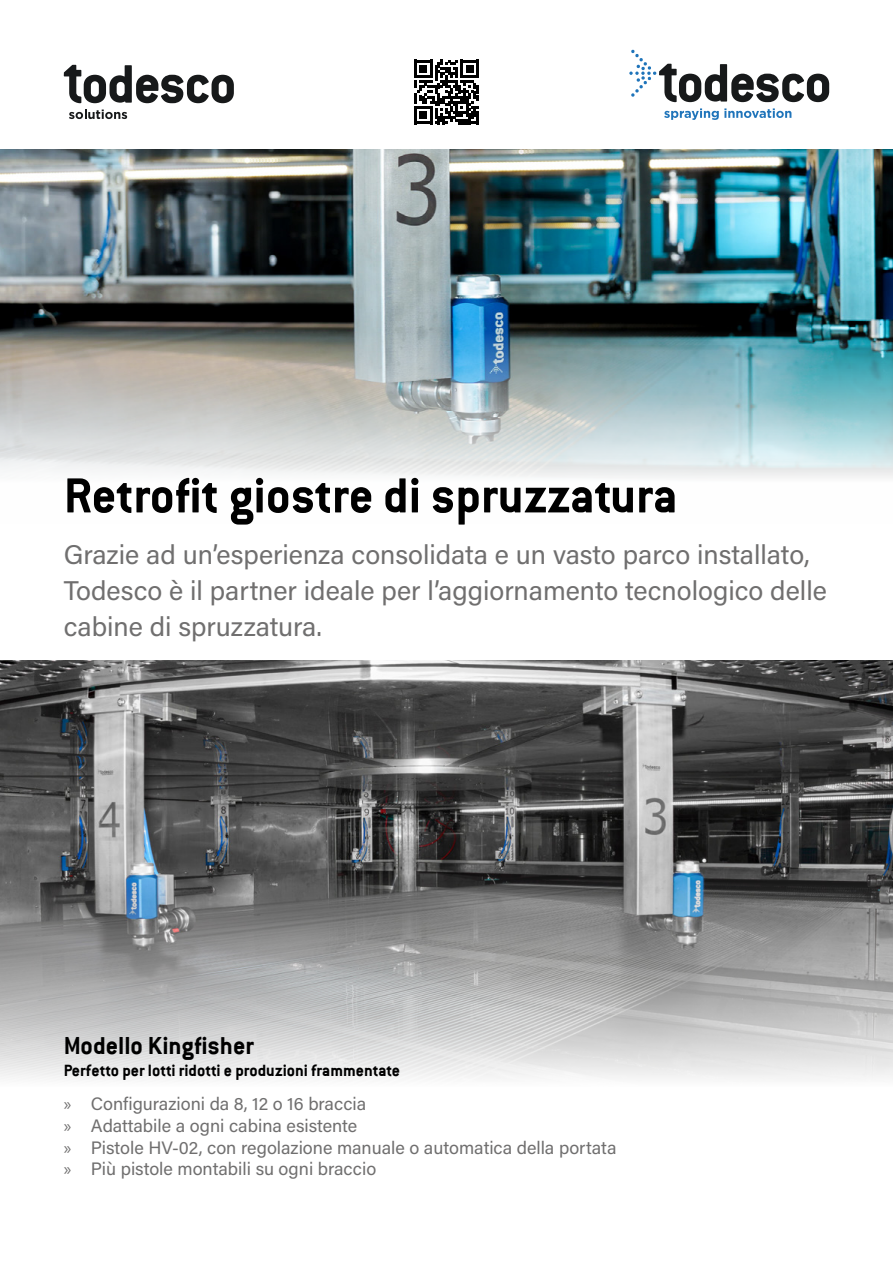
<style>
.page{position:relative;width:893px;height:1263px;background:#fff}
.page>*{position:absolute;margin:0;border:0;box-sizing:border-box;transform-origin:0 0}
.t1{font:54px "papermonsters 3";color:#000}
.t2{font:27px/36px "Acumin Pro";color:#706f6f}
.t3{font:27px "papermonsters 3";color:#000}
.t4{font:18px/21.6px "Acumin Pro";color:#706f6f}
.t5{font:18px "papermonsters 3";color:#000}
.s1{font-family:"Myriad Pro"}
</style>
<div class="page">
<img style="left:0;top:660px;width:893px;height:419px">
<svg style="left:64px;top:65px;width:170px;height:38px"></svg>
<svg style="left:69px;top:110px;width:58px;height:9px"></svg>
<svg style="left:414px;top:60px;width:65px;height:64px"></svg>
<svg style="left:629px;top:50px;width:200px;height:52px"></svg>
<svg style="left:664px;top:108px;width:127px;height:12px"></svg>
<img style="left:0;top:149px;width:893px;height:329px">
<h1 class="t1" style="left:64px;top:464px;width:615px">Retrofit giostre di spruzzatura</h1>
<h2 class="t2" style="left:64px;top:536px;width:765px">Grazie ad un’esperienza consolidata e un vasto parco installato,<br>Todesco è il partner ideale per l’aggiornamento tecnologico delle cabine di spruzzatura.</h2>
<h2 class="t3" style="left:64px;top:1030px;width:192px">Modello Kingfisher</h2>
<p class="t5" style="left:64px;top:1059px;width:338px">Perfetto per lotti ridotti e produzioni frammentate</p>
<p class="t4" style="left:64px;top:1092px;width:554px"><span class="s1">»</span> Configurazioni da 8, 12 o 16 braccia<br><span class="s1">»</span> Adattabile a ogni cabina esistente<br><span class="s1">»</span> Pistole HV-02, con regolazione manuale o automatica della portata <span class="s1">»</span> Più pistole montabili su ogni braccio</p>
</div>
